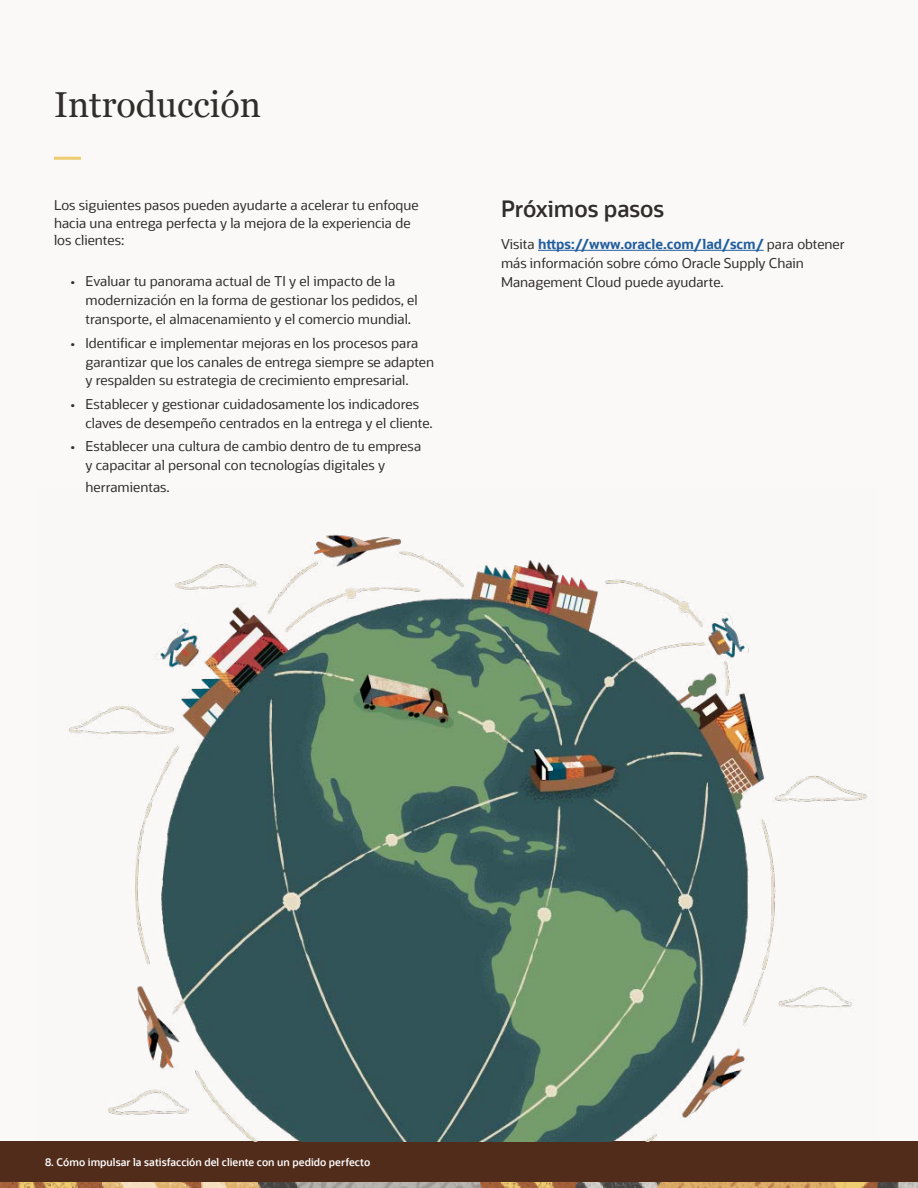
<style>
.page{position:relative;width:918px;height:1188px;background:#fff}
.page>*{position:absolute;margin:0;border:0;box-sizing:border-box;transform-origin:0 0}
.t1{font:36px "Georgia";color:#312d2a}
.t2{font:600 22.5px "Oracle Sans";color:#312d2a}
.t3{font:13.5px/18.9px "Oracle Sans";color:#312d2a}
.t4{font:600 10.5px "Oracle Sans";color:#fff}
.s1{font-weight:700;color:#215e9e}
</style>
<div class="page">
<div style="left:1px;top:0;width:917px;height:1188px;background:#fbf9f8"></div>
<div style="left:0;top:1142px;width:918px;height:40px;background:#512c1b"></div>
<img style="left:0;top:1182px;width:918px;height:6px">
<div style="left:54px;top:157px;width:27px;height:3px;border:2px solid #f0cc71"></div>
<hr style="left:538px;top:250px;width:226px;height:1px;background:#215e9e">
<img style="left:37px;top:534px;width:842px;height:608px">
<p class="t1" style="left:54px;top:79px;width:209px">Introducción</p>
<p class="t3" style="left:54px;top:197px;width:366px;line-height:17.5px">Los siguientes pasos pueden ayudarte a acelerar tu enfoque hacia una entrega perfecta y la mejora de la experiencia de los clientes:</p>
<p class="t3" style="left:86px;top:272px;width:334px;text-indent:-15px">• Evaluar tu panorama actual de TI y el impacto de la modernización en la forma de gestionar los pedidos, el transporte, el almacenamiento y el comercio mundial.</p>
<p class="t3" style="left:86px;top:333px;width:350px;text-indent:-15px">• Identificar e implementar mejoras en los procesos para garantizar que los canales de entrega siempre se adapten y respalden su estrategia de crecimiento empresarial.</p>
<p class="t3" style="left:86px;top:395px;width:349px;text-indent:-15px">• Establecer y gestionar cuidadosamente los indicadores claves de desempeño centrados en la entrega y el cliente.</p>
<p class="t3" style="left:86px;top:437px;width:337px;text-indent:-15px">• Establecer una cultura de cambio dentro de tu empresa y capacitar al personal con tecnologías digitales y</p>
<p class="t3" style="left:86px;top:477px;width:86px">herramientas.</p>
<p class="t2" style="left:501px;top:195px;width:165px">Próximos pasos</p>
<p class="t3" style="left:501px;top:235px;width:345px">Visita <span class="s1">https://www.oracle.com/lad/scm/</span> para obtener más información sobre cómo Oracle Supply Chain<br>Management Cloud puede ayudarte.</p>
<p class="t4" style="left:45px;top:1156px;width:327px">8. Cómo impulsar la satisfacción del cliente con un pedido perfecto</p>
</div>
